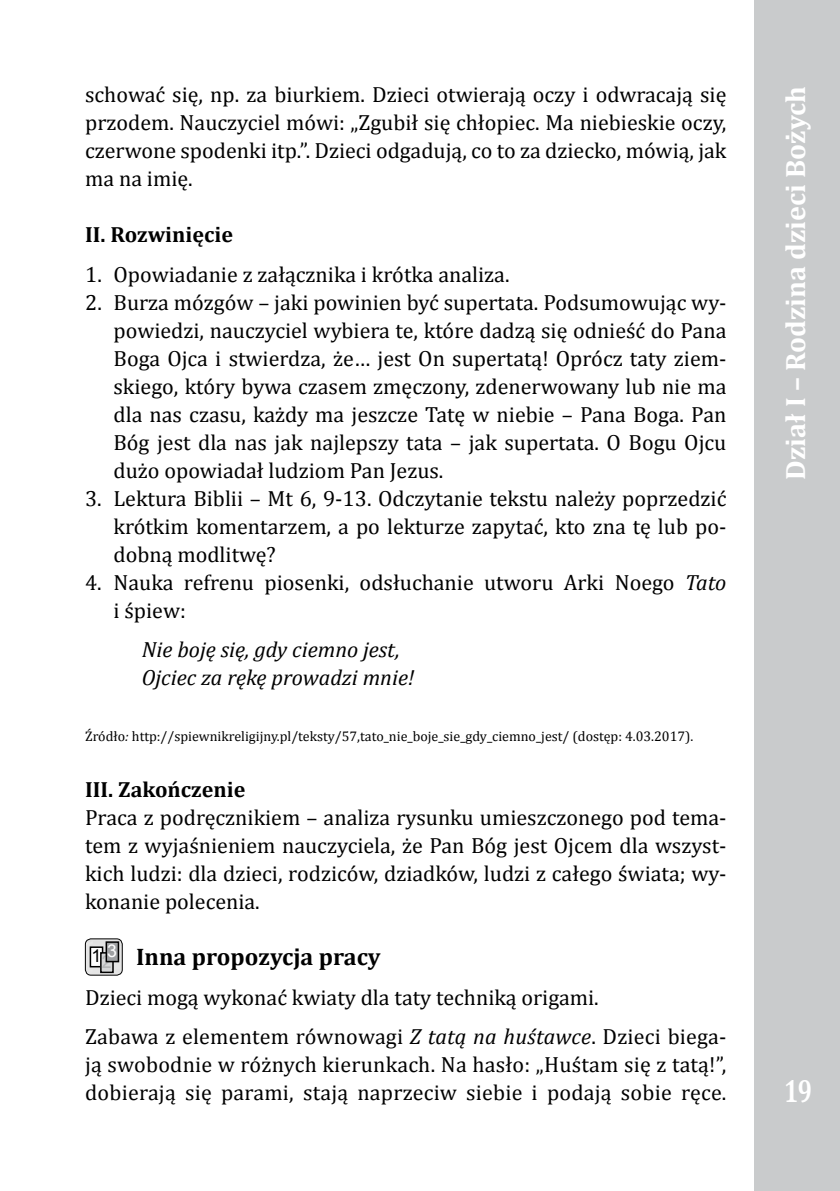
<style>
.page{position:relative;width:840px;height:1191px;background:#fff}
.page>*{position:absolute;margin:0;border:0;box-sizing:border-box;transform-origin:0 0}
.t1{font:700 32px "Cambria";color:#fff;scale:.75 1}
.t2{font:700 28px "Cambria";color:#fff}
.t3{font:700 24px "Cambria";color:#000}
.t4{font:22px/28px "Cambria";color:#000;text-align:justify}
.t5{font:italic 22px/28px "Cambria";color:#000}
.t6{font:700 22px "Cambria";color:#000}
.t7{font:17.6px "Arial";color:#000}
.t8{font:17.6px "Arial";color:#fff}
.t9{font:14px "Cambria";color:#000}
.s1{font-style:italic}
.s2{color:#b5b7b8}
</style>
<div class="page">
<div style="left:754px;top:0;width:85px;height:1191px;background:#c9cbcc"></div>
<img style="left:85px;top:939px;width:37px;height:36px">
<div style="left:85px;top:938px;width:37px;height:37px;border:1px solid #000;border-radius:6px"></div>
<div style="left:90px;top:947px;width:12px;height:19px;background:#fff"></div>
<div style="left:90px;top:946px;width:13px;height:21px;border:1px solid #000"></div>
<div style="left:101px;top:953px;width:12px;height:19px;background:#d5d6d7"></div>
<div style="left:100px;top:952px;width:14px;height:21px;border:1px solid #000"></div>
<div style="left:106px;top:942px;width:12px;height:19px;background:#9ea0a2"></div>
<div style="left:105px;top:941px;width:14px;height:21px;border:1px solid #000"></div>
<p class="t4" style="left:85px;top:81px;width:642px">schować się, np. za biurkiem. Dzieci otwierają oczy i odwracają się przodem. Nauczyciel mówi: „Zgubił się chłopiec. Ma niebieskie oczy, czerwone spodenki itp.”. Dzieci odgadują, co to za dziecko, mówią, jak ma na imię.</p>
<p class="t6" style="left:85px;top:219px;width:149px">II. Rozwinięcie</p>
<p class="t4" style="left:85px;top:260px;width:425px">1. Opowiadanie z załącznika i krótka analiza.</p>
<p class="t4" style="left:113px;top:288px;width:614px;text-indent:-28px">2. Burza mózgów – jaki powinien być supertata. Podsumowując wy&shy;powiedzi, nauczyciel wybiera te, które dadzą się odnieść do Pana Boga Ojca i stwierdza, że… jest On supertatą! Oprócz taty ziem&shy;skiego, który bywa czasem zmęczony, zdenerwowany lub nie ma dla nas czasu, każdy ma jeszcze Tatę w niebie – Pana Boga. Pan Bóg jest dla nas jak najlepszy tata – jak supertata. O Bogu Ojcu dużo opowiadał ludziom Pan Jezus.</p>
<p class="t4" style="left:113px;top:484px;width:614px;text-indent:-28px">3. Lektura Biblii – Mt 6, 9-13. Odczytanie tekstu należy poprzedzić krótkim komentarzem, a po lekturze zapytać, kto zna tę lub po&shy;dobną modlitwę?</p>
<p class="t4" style="left:113px;top:568px;width:614px;text-indent:-28px">4. Nauka refrenu piosenki, odsłuchanie utworu Arki Noego <span class="s1">Tato </span>i śpiew:</p>
<p class="t5" style="left:142px;top:634px;width:274px">Nie boję się, gdy ciemno jest,<br>Ojciec za rękę prowadzi mnie!</p>
<p class="t9" style="left:85px;top:728px;width:609px">Źródło<span class="s1">:</span> http://spiewnikreligijny.pl/teksty/57,tato_nie_boje_sie_gdy_ciemno_jest/ (dostęp: 4.03.2017).</p>
<p class="t6" style="left:85px;top:774px;width:162px">III. Zakończenie</p>
<p class="t4" style="left:85px;top:803px;width:642px">Praca z podręcznikiem – analiza rysunku umieszczonego pod tema&shy;tem z wyjaśnieniem nauczyciela, że Pan Bóg jest Ojcem dla wszyst&shy;kich ludzi: dla dzieci, rodziców, dziadków, ludzi z całego świata; wy&shy;konanie polecenia.</p>
<p class="t3" style="left:136px;top:940px;width:246px">Inna propozycja pracy</p>
<p class="t4" style="left:85px;top:977px;width:642px;line-height:39.4px">Dzieci mogą wykonać kwiaty dla taty techniką origami.<br>Zabawa z elementem równowagi <span class="s1">Z tatą na huśtawce</span>. Dzieci biega-</p>
<p class="t4" style="left:85px;top:1050px;width:642px">ją swobodnie w różnych kierunkach. Na hasło: „Huśtam się z tatą!”, dobierają się parami, stają naprzeciw siebie i podają sobie ręce.</p>
<p class="t8" style="left:107px;top:939px;width:11px">3</p>
<p class="t7" style="left:91px;top:944px;width:22px">1<span class="s2">2</span></p>
<p class="t2" style="left:775px;top:480px;width:395px;rotate:-90deg">Dział I – Rodzina dzieci Bożych</p>
<h1 class="t1" style="left:783px;top:1068px;width:39px">19</h1>
</div>
